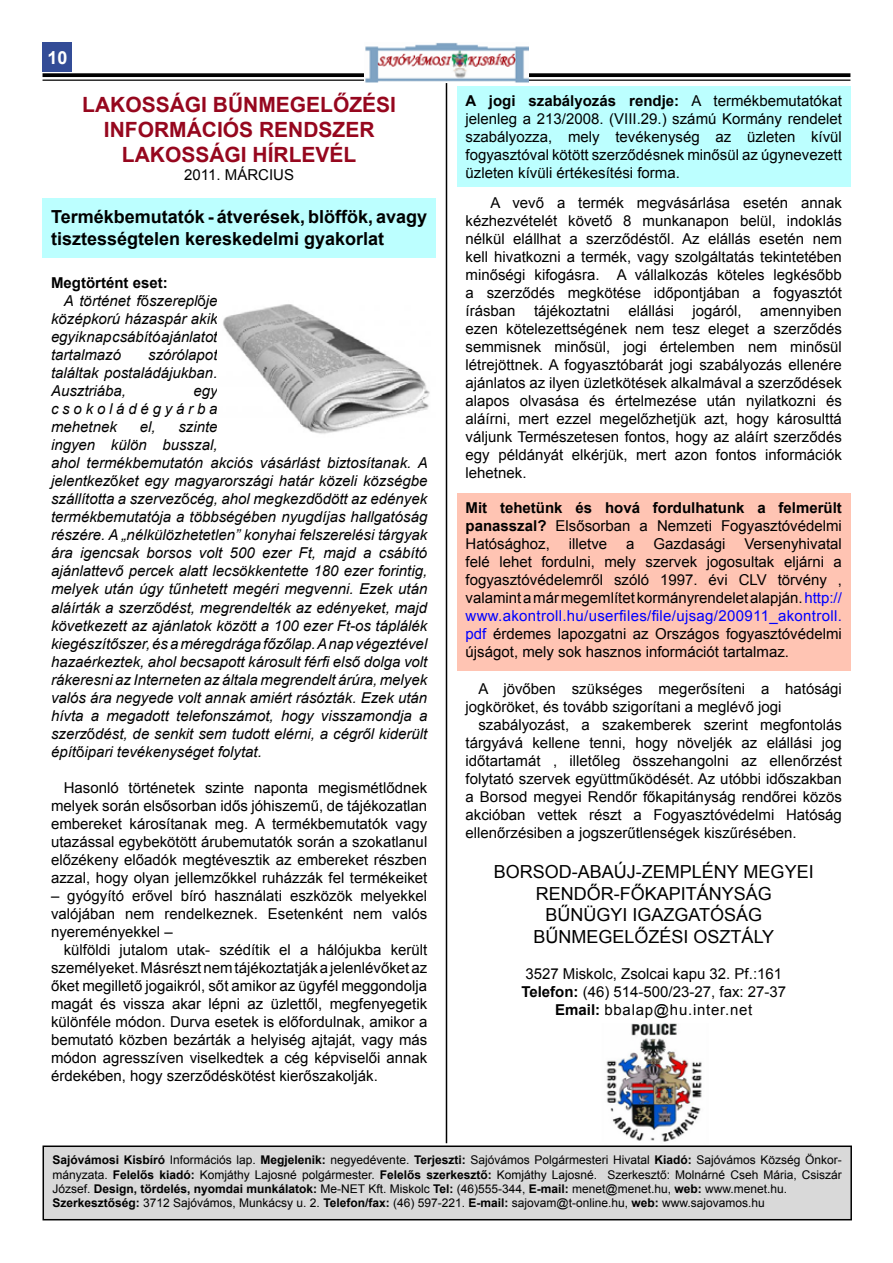
<style>
.page{position:relative;width:893px;height:1263px;background:#fff}
.page>*{position:absolute;margin:0;border:0;box-sizing:border-box;transform-origin:0 0}
.t1{font:700 21px/25.2px "Arial";color:#96071e;text-align:center}
.t2{font:18px/21.6px "Arial";color:#000;text-align:center}
.t3{font:700 18px/21.6px "Arial";color:#000}
.t4{font:700 18px "Arial";color:#fff}
.t5{font:15px/18px "Arial";color:#000;text-align:justify}
.t6{font:italic 15px/18px "Arial";color:#000;text-align:justify}
.t7{font:700 15px/18px "Arial";color:#000;text-align:justify}
.t8{font:12px/14.4px "Arial";color:#000}
.s1{font-style:normal}
.s2{font-weight:700}
.s3{font-weight:400}
.s4{color:#00f}
</style>
<div class="page">
<div style="left:43px;top:43px;width:29px;height:29px;background:#334c97"></div>
<svg style="left:43px;top:73px;width:807px;height:4px;background:#131313"></svg>
<hr style="left:43px;top:80px;width:807px;height:1px;background:#000">
<img style="left:365px;top:43px;width:163px;height:40px">
<hr style="left:446px;top:83px;width:1px;height:1060px;background:#000">
<div style="left:43px;top:1146px;width:808px;height:74px;background:#d9d9d9"></div>
<div style="left:43px;top:1145px;width:809px;height:75px;border:2px solid #000"></div>
<div style="left:43px;top:198px;width:393px;height:59px;background:#bcffff"></div>
<div style="left:457px;top:86px;width:393px;height:101px;background:#bcffff"></div>
<div style="left:457px;top:493px;width:393px;height:178px;background:#ffc4b3"></div>
<img style="left:606px;top:1023px;width:96px;height:119px">
<img style="left:223px;top:304px;width:207px;height:130px">
<p class="t4" style="left:47px;top:46px;width:22px">10</p>
<h1 class="t1" style="left:82px;top:93px;width:315px">LAKOSSÁGI BŰNMEGELŐZÉSI<br>INFORMÁCIÓS RENDSZER<br>LAKOSSÁGI HÍRLEVÉL</h1>
<p class="t5" style="left:184px;top:166px;width:111px">2011. MÁRCIUS</p>
<p class="t3" style="left:51px;top:207px;width:378px">Termékbemutatók - átverések, blöffök, avagy tisztességtelen kereskedelmi gyakorlat</p>
<p class="t7" style="left:51px;top:275px;width:118px">Megtörtént eset:</p>
<p class="t6" style="left:64px;top:292px;width:155px">A történet f<span class="s1">ő</span>szerepl<span class="s1">ő</span>je</p>
<p class="t6" style="left:51px;top:310px;width:168px">középkorú házaspár akik</p>
<p class="t6" style="left:51px;top:328px;width:168px">egyik nap csábító ajánlatot</p>
<p class="t6" style="left:51px;top:346px;width:72px">tartalmazó</p>
<p class="t6" style="left:51px;top:346px;width:168px;text-indent:97px">szórólapot találtak postaládájukban.<br>Ausztriába,</p>
<p class="t6" style="left:51px;top:382px;width:168px;text-indent:142px">egy csokoládégyárba mehetnek</p>
<p class="t6" style="left:51px;top:418px;width:378px;text-align:left;text-indent:127px">szinte<br>ingyen külön busszal,<br>ahol termékbemutatón akciós vásárlást biztosítanak. A jelentkez<span class="s1">ő</span>ket egy magyarországi határ közeli községbe szállította a szervez<span class="s1">ő</span>cég, ahol megkezd<span class="s1">ő</span>dött az edények termékbemutatója a többségében nyugdíjas hallgatóság részére. A „nélkülözhetetlen” konyhai felszerelési tárgyak ára igencsak borsos volt 500 ezer Ft, majd a csábító ajánlattevő percek alatt lecsökkentette 180 ezer forintig, melyek után úgy tűnhetett megéri megvenni. Ezek után aláírták a szerz<span class="s1">ő</span>dést, megrendelték az edényeket, majd következett az ajánlatok között a 100 ezer Ft-os táplálék kiegészítőszer, és a méregdrága főzőlap. A nap végeztével hazaérkeztek, ahol becsapott károsult férfi első dolga volt rákeresni az Interneten az általa megrendelt árúra, melyek valós ára negyede volt annak amiért rásózták. Ezek után hívta a megadott telefonszámot, hogy visszamondja a szerz<span class="s1">ő</span>dést, de senkit sem tudott elérni, a cégről kiderült épít<span class="s1">ő</span>ipari tevékenységet folytat.</p>
<p class="t5" style="left:51px;top:778px;width:378px;text-indent:13px">Hasonló történetek szinte naponta megismétlődnek melyek során elsősorban idős jóhiszemű, de tájékozatlan embereket károsítanak meg. A termékbemutatók vagy utazással egybekötött árubemutatók során a szokatlanul előzékeny előadók megtévesztik az embereket részben azzal, hogy olyan jellemzőkkel ruházzák fel termékeiket</p>
<p class="t5" style="left:51px;top:886px;width:378px">– gyógyító erővel bíró használati eszközök melyekkel valójában nem rendelkeznek. Esetenként nem valós nyereményekkel –</p>
<p class="t5" style="left:51px;top:940px;width:378px;text-indent:13px">külföldi jutalom utak- szédítik el a hálójukba került személyeket. Másrészt nem tájékoztatják a jelenlévőket az őket megillető jogaikról, sőt amikor az ügyfél meggondolja magát és vissza akar lépni az üzlettől, megfenyegetik különféle módon. Durva esetek is előfordulnak, amikor a bemutató közben bezárták a helyiség ajtaját, vagy más módon agresszíven viselkedtek a cég képviselői annak érdekében, hogy szerződéskötést kierőszakolják.</p>
<p class="t6" style="left:140px;top:418px;width:17px">el,</p>
<p class="t5" style="left:466px;top:91px;width:378px"><span class="s2">A jogi szabályozás rendje:</span> A termékbemutatókat jelenleg a 213/2008. (VIII.29.) számú Kormány rendelet szabályozza, mely tevékenység az üzleten kívül fogyasztóval kötött szerződésnek minősül az úgynevezett üzleten kívüli értékesítési forma.</p>
<p class="t5" style="left:466px;top:194px;width:378px;text-indent:25px">A vevő a termék megvásárlása esetén annak kézhezvételét követő 8 munkanapon belül, indoklás nélkül elállhat a szerződéstől. Az elállás esetén nem kell hivatkozni a termék, vagy szolgáltatás tekintetében minőségi kifogásra. A vállalkozás köteles legkésőbb a szerződés megkötése időpontjában a fogyasztót írásban tájékoztatni elállási jogáról, amennyiben ezen kötelezettségének nem tesz eleget a szerződés semmisnek minősül, jogi értelemben nem minősül létrejöttnek. A fogyasztóbarát jogi szabályozás ellenére ajánlatos az ilyen üzletkötések alkalmával a szerződések alapos olvasása és értelmezése után nyilatkozni és aláírni, mert ezzel megelőzhetjük azt, hogy károsulttá váljunk Természetesen fontos, hogy az aláírt szerződés egy példányát elkérjük, mert azon fontos információk lehetnek.</p>
<p class="t7" style="left:466px;top:499px;width:378px">Mit tehetünk és hová fordulhatunk a felmerült panasszal? <span class="s3">Elsősorban a Nemzeti Fogyasztóvédelmi Hatósághoz,</span></p>
<p class="t5" style="left:569px;top:535px;width:40px">illetve</p>
<p class="t5" style="left:626px;top:535px;width:10px">a</p>
<p class="t5" style="left:654px;top:535px;width:73px">Gazdasági</p>
<p class="t5" style="left:466px;top:535px;width:378px;text-indent:279px">Versenyhivatal felé lehet fordulni, mely szervek jogosultak eljárni a fogyasztóvédelemről szóló 1997. évi CLV törvény , valamint a már megemlítet kormányrendelet alapján. <span class="s4">http:// www.akontroll.hu/userfiles/file/ujsag/200911_akontroll. pdf</span> érdemes lapozgatni az Országos fogyasztóvédelmi újságot, mely sok hasznos információt tartalmaz.</p>
<p class="t5" style="left:466px;top:680px;width:378px;text-indent:13px">A jövőben szükséges megerősíteni a hatósági jogköröket, és tovább szigorítani a meglévő jogi</p>
<p class="t5" style="left:466px;top:716px;width:378px;text-indent:13px">szabályozást, a szakemberek szerint megfontolás tárgyává kellene tenni, hogy növeljék az elállási jog időtartamát , illetőleg összehangolni az ellenőrzést folytató szervek együttműködését. Az utóbbi időszakban a Borsod megyei Rendőr főkapitányság rendőrei közös akcióban vettek részt a Fogyasztóvédelmi Hatóság ellenőrzésiben a jogszerűtlenségek kiszűrésében.</p>
<p class="t2" style="left:494px;top:861px;width:321px">BORSOD-ABAÚJ-ZEMPLÉNY MEGYEI<br>RENDŐR-FŐKAPITÁNYSÁG<br>BŰNÜGYI IGAZGATÓSÁG<br>BŰNMEGELŐZÉSI OSZTÁLY</p>
<p class="t5" style="left:521px;top:965px;width:266px;text-align:center">3527 Miskolc, Zsolcai kapu 32. Pf.:161<br><span class="s2">Telefon:</span> (46) 514-500/23-27, fax: 27-37<br><span class="s2">Email:</span> bbalap@hu.inter.net</p>
<p class="t8" style="left:52px;top:1153px;width:791px"><span class="s2">Sajóvámosi Kisbíró</span> Információs lap. <span class="s2">Megjelenik:</span> negyedévente. <span class="s2">Terjeszti:</span> Sajóvámos Polgármesteri Hivatal <span class="s2">Kiadó:</span> Sajóvámos Község Önkor&shy;mányzata. <span class="s2">Felelős kiadó:</span> Komjáthy Lajosné polgármester. <span class="s2">Felelős szerkesztő:</span> Komjáthy Lajosné. Szerkesztő: Molnárné Cseh Mária, Csiszár József. <span class="s2">Design, tördelés, nyomdai munkálatok:</span> Me-NET Kft. Miskolc <span class="s2">Tel:</span> (46)555-344, <span class="s2">E-mail:</span> menet@menet.hu, <span class="s2">web:</span> www.menet.hu.<br><span class="s2">Szerkesztőség:</span> 3712 Sajóvámos, Munkácsy u. 2. <span class="s2">Telefon/fax:</span> (46) 597-221. <span class="s2">E-mail:</span> sajovam@t-online.hu, <span class="s2">web:</span> www.sajovamos.hu</p>
</div>
